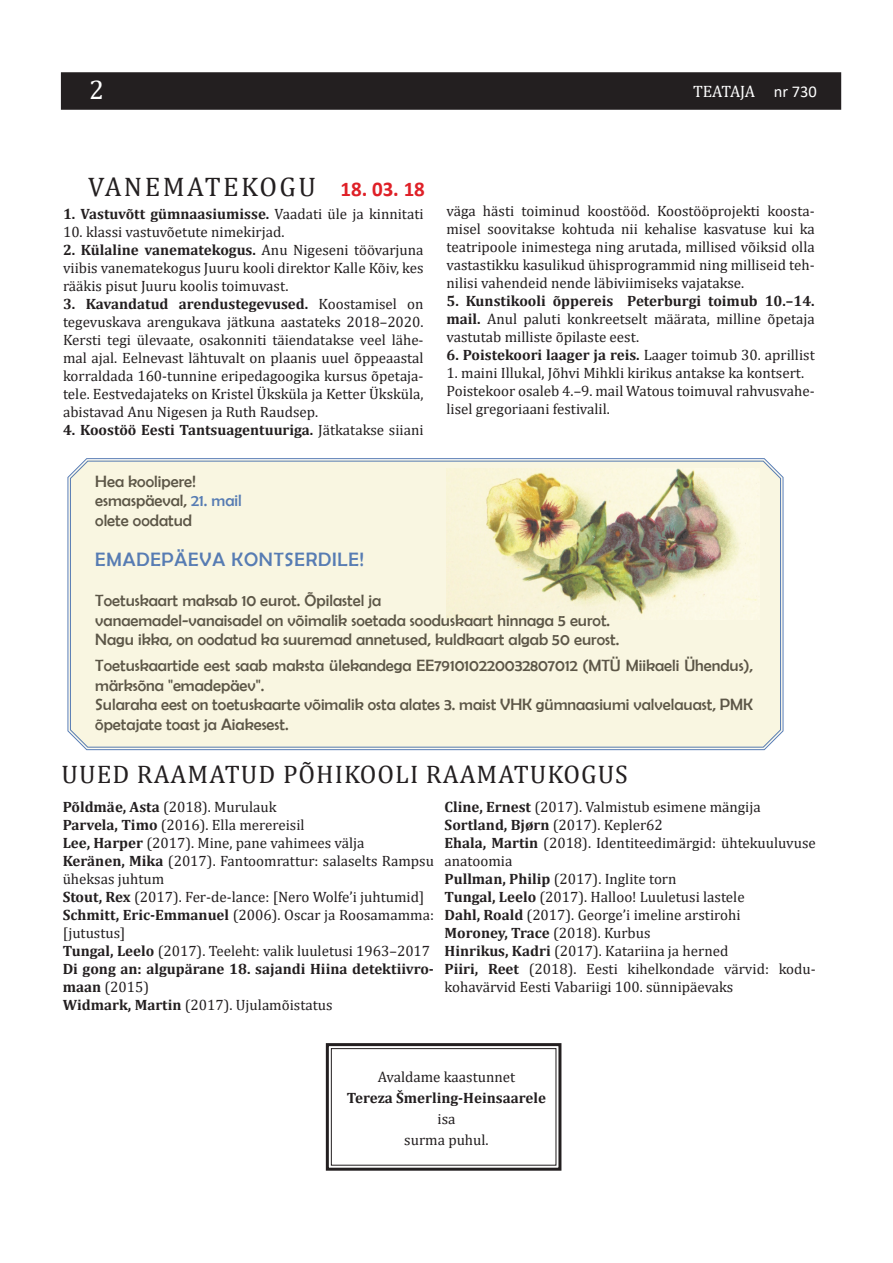
<style>
.page{position:relative;width:893px;height:1263px;background:#fff}
.page>*{position:absolute;margin:0;border:0;box-sizing:border-box;transform-origin:0 0}
.t1{font:27px "Cambria";letter-spacing:.09em;color:#231f20}
.t2{font:27px "Cambria";color:#fff}
.t3{font:25.5px "Cambria";letter-spacing:.04em;color:#231f20}
.t4{font:700 21px "Calibri";color:#df2027}
.t5{font:19.5px "Berlin Sans FB";letter-spacing:.04em;color:#577cb3}
.t6{font:16.5px/19.8px "Berlin Sans FB";color:#5c5647}
.t7{font:16.5px "Cambria";letter-spacing:-.015em;color:#fff}
.t8{font:15px/18px "Cambria";color:#231f20}
.t9{font:700 15px/18px "Cambria";color:#231f20}
.s1{font-family:"Calibri"}
.s2{font-weight:400}
.s3{font-weight:700}
.s4{color:#577cb3}
</style>
<div class="page">
<div style="left:61px;top:72px;width:780px;height:38px;background:#231f20"></div>
<svg style="left:325px;top:1043px;width:237px;height:128px"></svg>
<div style="left:331px;top:1048px;width:225px;height:118px;border:1px solid #231f20"></div>
<svg style="left:67px;top:458px;width:717px;height:292px"></svg>
<div style="left:70px;top:460px;width:711px;height:288px;background:#f9f6e1"></div>
<img style="left:446px;top:469px;width:313px;height:150px">
<p class="t2" style="left:89px;top:74px;width:16px">2</p>
<p class="t7" style="left:693px;top:82px;width:125px">TEATAJA <span class="s1">nr 730</span></p>
<p class="t1" style="left:88px;top:171px;width:229px">VANEMATEKOGU</p>
<p class="t4" style="left:340px;top:174px;width:86px">18. 03. 18</p>
<p class="t9" style="left:63px;top:204px;width:362px">1. Vastuvõtt gümnaasiumisse. <span class="s2">Vaadati üle ja kinnitati</span></p>
<p class="t8" style="left:63px;top:222px;width:223px">10. klassi vastuvõetute nimekirjad.</p>
<p class="t8" style="left:63px;top:240px;width:362px;text-align:justify"><span class="s3">2. Külaline vanematekogus.</span> Anu Nigeseni töövarjuna viibis vanematekogus Juuru kooli direktor Kalle Kõiv, kes rääkis pisut Juuru koolis toimuvast.</p>
<p class="t8" style="left:63px;top:294px;width:362px;text-align:justify"><span class="s3">3. Kavandatud arendustegevused.</span> Koostamisel on tegevuskava arengukava jätkuna aastateks 2018–2020.<br>Kersti tegi ülevaate, osakonniti täiendatakse veel lähe&shy;mal ajal. Eelnevast lähtuvalt on plaanis uuel õppeaastal korraldada 160-tunnine eripedagoogika kursus õpetaja&shy;tele. Eestvedajateks on Kristel Üksküla ja Ketter Üksküla, abistavad Anu Nigesen ja Ruth Raudsep.</p>
<p class="t9" style="left:63px;top:420px;width:362px">4. Koostöö Eesti Tantsuagentuuriga. <span class="s2">Jätkatakse siiani</span></p>
<p class="t8" style="left:446px;top:202px;width:370px;text-align:justify">väga hästi toiminud koostööd. Koostööprojekti koosta&shy;misel soovitakse kohtuda nii kehalise kasvatuse kui ka teatripoole inimestega ning arutada, millised võiksid olla vastastikku kasulikud ühisprogrammid ning milliseid teh&shy;nilisi vahendeid nende läbiviimiseks vajatakse.</p>
<p class="t8" style="left:446px;top:292px;width:370px;text-align:justify"><span class="s3">5. Kunstikooli õppereis Peterburgi toimub 10.–14. mail.</span> Anul paluti konkreetselt määrata, milline õpetaja vastutab milliste õpilaste eest.</p>
<p class="t9" style="left:446px;top:346px;width:370px">6. Poistekoori laager ja reis. <span class="s2">Laager toimub 30. aprillist</span></p>
<p class="t8" style="left:446px;top:364px;width:359px">1. maini Illukal, Jõhvi Mihkli kirikus antakse ka kontsert.</p>
<p class="t8" style="left:446px;top:382px;width:370px">Poistekoor osaleb 4.–9. mail Watous toimuval rahvusvahe&shy;lisel gregoriaani festivalil.</p>
<p class="t6" style="left:95px;top:471px;width:102px">Hea koolipere!</p>
<p class="t6" style="left:95px;top:491px;width:148px">esmaspäeval, <span class="s4">21. mail</span></p>
<p class="t6" style="left:95px;top:511px;width:98px">olete oodatud</p>
<p class="t5" style="left:95px;top:548px;width:270px">EMADEPÄEVA KONTSERDILE!</p>
<p class="t6" style="left:95px;top:590px;width:288px">Toetuskaart maksab 10 eurot. Õpilastel ja</p>
<p class="t6" style="left:95px;top:610px;width:516px">vanaemadel-vanaisadel on võimalik soetada sooduskaart hinnaga 5 eurot.</p>
<p class="t6" style="left:95px;top:630px;width:525px">Nagu ikka, on oodatud ka suuremad annetused, kuldkaart algab 50 eurost.</p>
<p class="t6" style="left:95px;top:655px;width:659px">Toetuskaartide eest saab maksta ülekandega EE791010220032807012 (MTÜ Miikaeli Ühendus), märksõna "emadepäev".</p>
<p class="t6" style="left:95px;top:695px;width:659px">Sularaha eest on toetuskaarte võimalik osta alates 3. maist VHK gümnaasiumi valvelauast, PMK õpetajate toast ja Aiakesest.</p>
<p class="t3" style="left:62px;top:759px;width:568px">UUED RAAMATUD PÕHIKOOLI RAAMATUKOGUS</p>
<p class="t8" style="left:63px;top:797px;width:215px"><span class="s3">Põldmäe, Asta</span> (2018). Murulauk</p>
<p class="t8" style="left:63px;top:815px;width:243px"><span class="s3">Parvela, Timo</span> (2016). Ella merereisil</p>
<p class="t8" style="left:63px;top:833px;width:303px"><span class="s3">Lee, Harper</span> (2017). Mine, pane vahimees välja</p>
<p class="t8" style="left:63px;top:851px;width:373px"><span class="s3">Keränen, Mika</span> (2017). Fantoomrattur: salaselts Rampsu üheksas juhtum</p>
<p class="t8" style="left:63px;top:887px;width:363px"><span class="s3">Stout, Rex</span> (2017). Fer-de-lance: [Nero Wolfe’i juhtumid]</p>
<p class="t8" style="left:63px;top:905px;width:373px"><span class="s3">Schmitt, Eric-Emmanuel</span> (2006). Oscar ja Roosamamma: [jutustus]</p>
<p class="t8" style="left:63px;top:941px;width:369px"><span class="s3">Tungal, Leelo</span> (2017). Teeleht: valik luuletusi 1963–2017</p>
<p class="t9" style="left:63px;top:959px;width:373px">Di gong an: algupärane 18. sajandi Hiina detektiivro&shy;maan <span class="s2">(2015)</span></p>
<p class="t8" style="left:63px;top:995px;width:271px"><span class="s3">Widmark, Martin</span> (2017). Ujulamõistatus</p>
<p class="t8" style="left:445px;top:797px;width:318px"><span class="s3">Cline, Ernest</span> (2017). Valmistub esimene mängija</p>
<p class="t8" style="left:445px;top:815px;width:220px"><span class="s3">Sortland, Bjørn</span> (2017). Kepler62</p>
<p class="t8" style="left:445px;top:833px;width:373px"><span class="s3">Ehala, Martin</span> (2018). Identiteedimärgid: ühtekuuluvuse anatoomia</p>
<p class="t8" style="left:445px;top:869px;width:233px"><span class="s3">Pullman, Philip</span> (2017). Inglite torn</p>
<p class="t8" style="left:445px;top:887px;width:302px"><span class="s3">Tungal, Leelo</span> (2017). Halloo! Luuletusi lastele</p>
<p class="t8" style="left:445px;top:905px;width:297px"><span class="s3">Dahl, Roald</span> (2017). George’i imeline arstirohi</p>
<p class="t9" style="left:445px;top:923px;width:207px">Moroney, Trace <span class="s2">(2018). Kurbus</span></p>
<p class="t8" style="left:445px;top:941px;width:285px"><span class="s3">Hinrikus, Kadri</span> (2017). Katariina ja herned</p>
<p class="t8" style="left:445px;top:959px;width:373px"><span class="s3">Piiri, Reet</span> (2018). Eesti kihelkondade värvid: kodu&shy;kohavärvid Eesti Vabariigi 100. sünnipäevaks</p>
<p class="t8" style="left:378px;top:1068px;width:139px">Avaldame kaastunnet</p>
<p class="t9" style="left:347px;top:1088px;width:201px">Tereza Šmerling-Heinsaarele</p>
<p class="t8" style="left:437px;top:1110px;width:19px">isa</p>
<p class="t8" style="left:404px;top:1131px;width:86px">surma puhul.</p>
</div>
